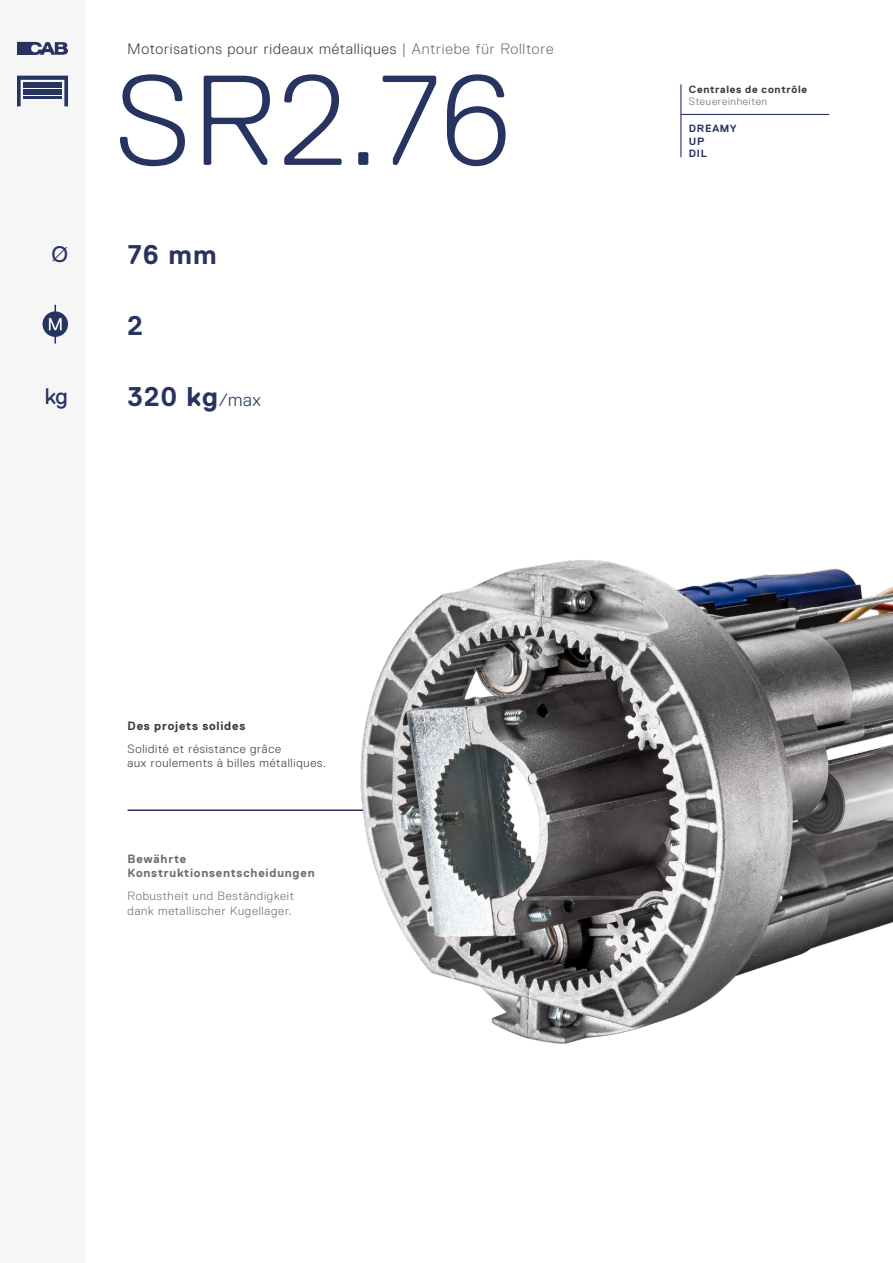
<style>
.page{position:relative;width:893px;height:1263px;background:#fff}
.page>*{position:absolute;margin:0;border:0;box-sizing:border-box;transform-origin:0 0}
.t1{font:300 127.5px "Replica";color:#273461}
.t2{font:700 27px "Replica";letter-spacing:.04em;color:#273461}
.t3{font:22.5px "Replica";color:#273461}
.t4{font:300 15px "Replica";letter-spacing:.055em;color:#3c3c3b}
.t5{font:300 12px/14.4px "Replica";letter-spacing:.06em;color:#3c3c3b}
.t6{font:300 12px/14.4px "Replica";letter-spacing:.06em;color:#706f6f}
.t7{font:700 12px/14.4px "Replica";letter-spacing:.065em;color:#706f6f}
.t8{font:700 12px "Replica";letter-spacing:.06em;color:#3c3c3b}
.t9{font:700 10.5px "Replica";letter-spacing:.065em;color:#3c3c3b}
.t10{font:300 10.5px "Replica";letter-spacing:.065em;color:#706f6f}
.t11{font:700 10.5px/12.6px "Replica";letter-spacing:.07em;color:#273461}
.s1{color:#706f6f}
.s2{font-weight:300;font-size:18px}
</style>
<div class="page">
<div style="left:0;top:0;width:85px;height:1263px;background:#f6f6f6"></div>
<svg style="left:17px;top:42px;width:51px;height:13px"></svg>
<hr style="left:128px;top:809px;width:340px;height:2px;background:#273461">
<img style="left:193px;top:560px;width:700px;height:484px">
<svg style="left:17px;top:76px;width:51px;height:30px"></svg>
<hr style="left:23px;top:82px;width:39px;height:2px;background:#273461">
<hr style="left:23px;top:86px;width:39px;height:2px;background:#273461">
<hr style="left:23px;top:89px;width:39px;height:3px;background:#273461">
<hr style="left:23px;top:93px;width:39px;height:2px;background:#273461">
<hr style="left:23px;top:96px;width:39px;height:3px;background:#273461">
<svg style="left:43px;top:305px;width:25px;height:39px"></svg>
<hr style="left:681px;top:114px;width:148px;height:1px;background:#273461">
<hr style="left:680px;top:84px;width:1px;height:73px;background:#273461">
<h3 class="t3" style="left:51px;top:242px;width:18px">Ø</h3>
<h3 class="t3" style="left:45px;top:384px;width:25px">kg</h3>
<p class="t4" style="left:128px;top:41px;width:427px">Motorisations pour rideaux métalliques <span class="s1">| Antriebe für Rolltore</span></p>
<h1 class="t1" style="left:115px;top:50px;width:397px">SR2.76</h1>
<h2 class="t2" style="left:128px;top:240px;width:91px">76 mm</h2>
<h2 class="t2" style="left:128px;top:310px;width:17px">2</h2>
<h2 class="t2" style="left:128px;top:381px;width:135px">320 kg<span class="s2">/max</span></h2>
<p class="t8" style="left:128px;top:719px;width:119px">Des projets solides</p>
<p class="t5" style="left:128px;top:741px;width:200px">Solidité et résistance grâce<br>aux roulements à billes métalliques.</p>
<p class="t7" style="left:128px;top:852px;width:189px">Bewährte<br>Konstruktionsentscheidungen</p>
<p class="t6" style="left:128px;top:889px;width:168px">Robustheit und Beständigkeit dank metallischer Kugellager.</p>
<p class="t9" style="left:689px;top:83px;width:120px">Centrales de contrôle</p>
<p class="t10" style="left:689px;top:96px;width:80px">Steuereinheiten</p>
<p class="t11" style="left:689px;top:122px;width:49px">DREAMY<br>UP<br>DIL</p>
</div>
